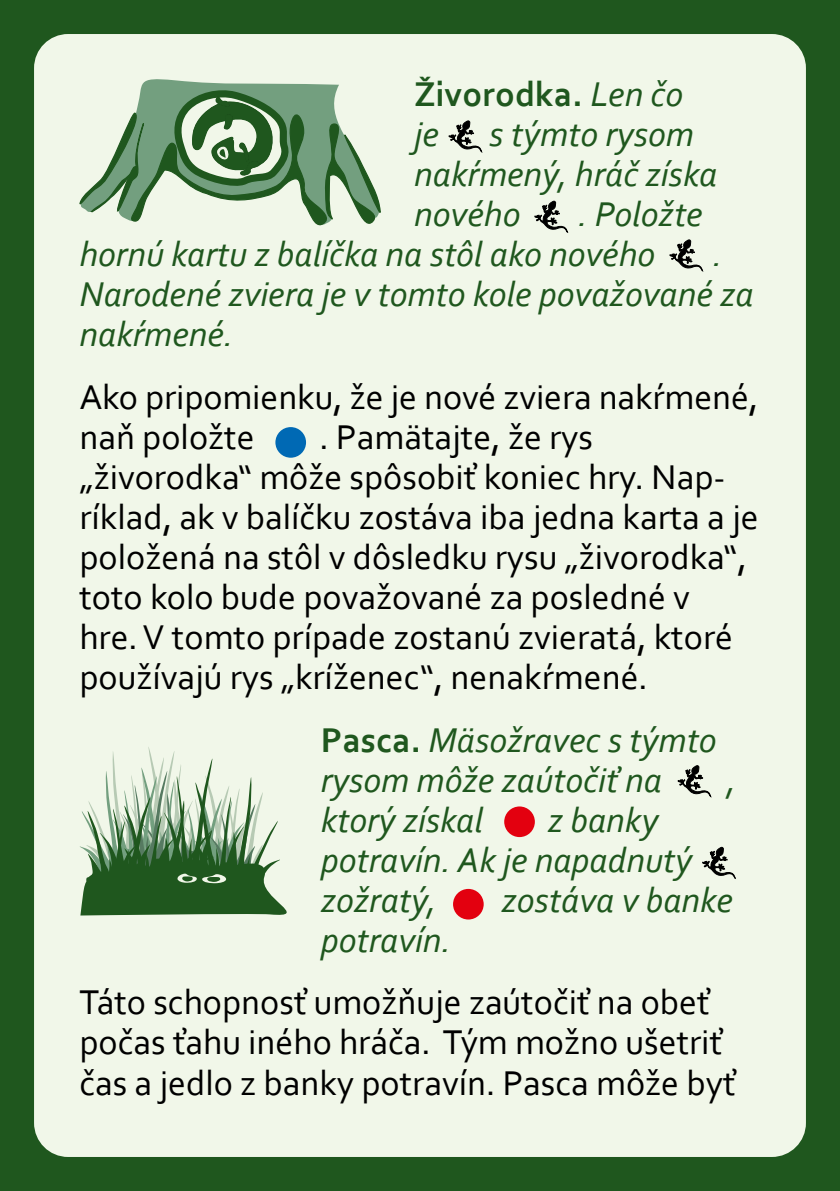
<style>
.page{position:relative;width:840px;height:1191px;background:#fff}
.page>*{position:absolute;margin:0;border:0;box-sizing:border-box;transform-origin:0 0}
.t1{font:36px/40px "Corbel";color:#000}
.t2{font:italic 36px/40px "Corbel";color:#1f571e}
.t3{font:700 36px/40px "Corbel";color:#1f571e}
.s1{font-weight:400;font-style:italic}
.s2{font-weight:700;font-style:normal}
</style>
<div class="page">
<div style="left:0;top:0;width:839px;height:1191px;background:#1f571e"></div>
<div style="left:34px;top:34px;width:771px;height:1123px;background:#f1f7e9;border-radius:34px"></div>
<svg style="left:448px;top:120px;width:35px;height:33px"></svg>
<svg style="left:79px;top:747px;width:208px;height:169px"></svg>
<svg style="left:534px;top:200px;width:35px;height:33px"></svg>
<svg style="left:669px;top:239px;width:35px;height:33px"></svg>
<div style="left:453px;top:889px;width:30px;height:30px;background:#e3000f;border-radius:50%"></div>
<div style="left:504px;top:806px;width:30px;height:31px;background:#e3000f;border-radius:50%"></div>
<svg style="left:677px;top:765px;width:35px;height:33px"></svg>
<svg style="left:141px;top:79px;width:198px;height:7px"></svg>
<svg style="left:79px;top:86px;width:302px;height:140px"></svg>
<svg style="left:702px;top:846px;width:34px;height:33px"></svg>
<div style="left:275px;top:427px;width:31px;height:31px;background:#0069b4;border-radius:50%"></div>
<p class="t3" style="left:414px;top:73px;width:270px">Živorodka. <span class="s1">Len čo je</span></p>
<p class="t2" style="left:414px;top:113px;width:304px;text-indent:75px">s týmto rysom nakŕmený, hráč získa nového</p>
<p class="t2" style="left:79px;top:193px;width:624px;text-indent:498px">. Položte hornú kartu z balíčka na stôl ako nového</p>
<p class="t2" style="left:79px;top:233px;width:675px;text-indent:633px">.<br>Narodené zviera je v tomto kole považované za nakŕmené.</p>
<p class="t1" style="left:79px;top:376px;width:680px">Ako pripomienku, že je nové zviera nakŕmené, naň položte</p>
<p class="t1" style="left:79px;top:416px;width:680px;text-indent:240px">. Pamätajte, že rys „živorodka“ môže spôsobiť koniec hry. Nap&shy;ríklad, ak v balíčku zostáva iba jedna karta a je položená na stôl v dôsledku rysu „živorodka“, toto kolo bude považované za posledné v<br>hre. V tomto prípade zostanú zvieratá, ktoré používajú rys „kríženec“, nenakŕmené.</p>
<p class="t2" style="left:320px;top:719px;width:397px"><span class="s2">Pasca.</span> Mäsožravec s týmto rysom môže zaútočiť na</p>
<p class="t2" style="left:726px;top:759px;width:11px">,</p>
<p class="t2" style="left:320px;top:799px;width:164px">ktorý získal</p>
<p class="t2" style="left:320px;top:799px;width:373px;text-indent:227px">z banky potravín. Ak je napadnutý zožratý,</p>
<p class="t2" style="left:501px;top:879px;width:233px">zostáva v banke</p>
<p class="t2" style="left:320px;top:919px;width:132px">potravín.</p>
<p class="t1" style="left:79px;top:981px;width:657px">Táto schopnosť umožňuje zaútočiť na obeť počas ťahu iného hráča. Tým možno ušetriť čas a jedlo z banky potravín. Pasca môže byť</p>
</div>
